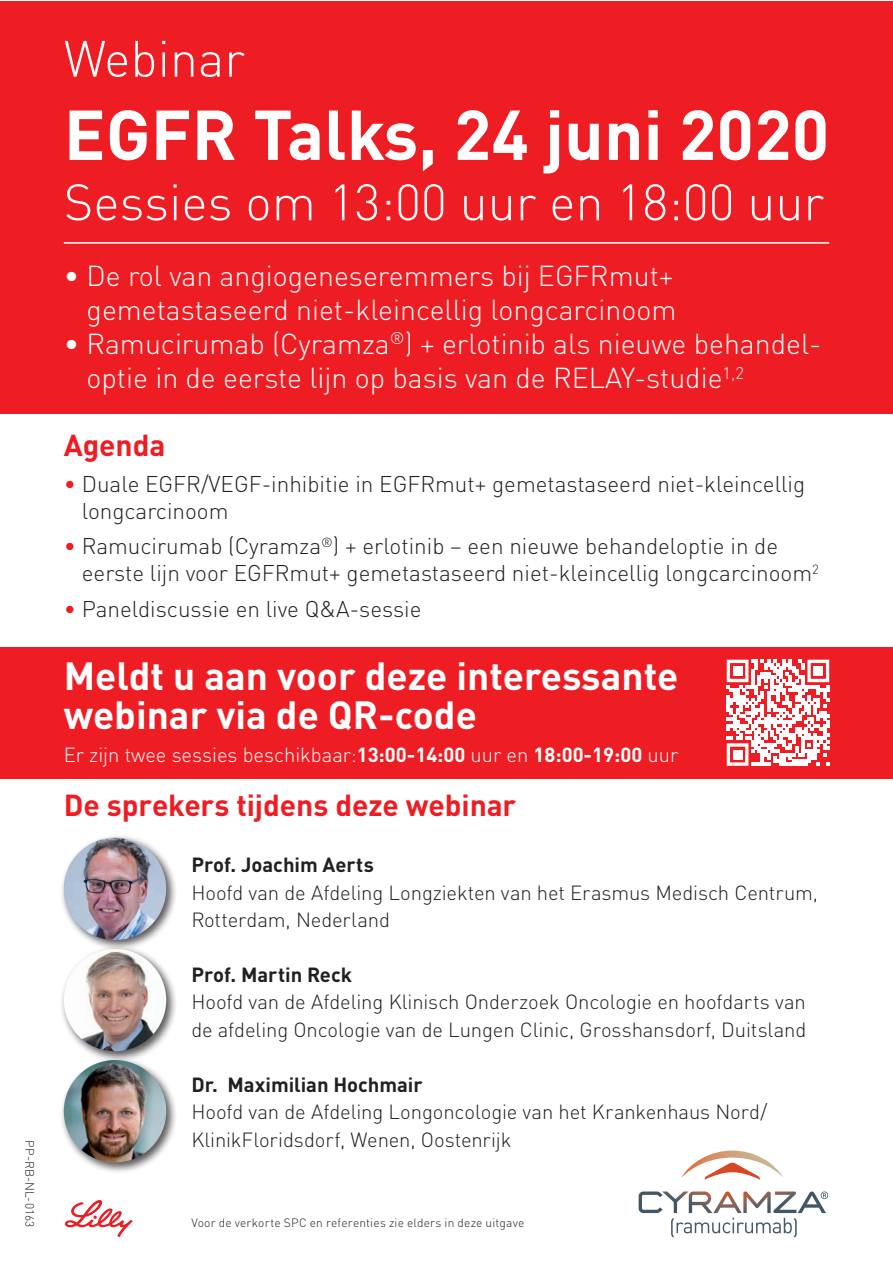
<style>
.page{position:relative;width:893px;height:1263px;background:#fff}
.page>*{position:absolute;margin:0;border:0;box-sizing:border-box;transform-origin:0 0}
.t1{font:700 69.3px "DINOT";color:#fff}
.t2{font:300 50.25px "DINOT";color:#fff}
.t3{font:700 38.85px/38.8px "DINOT";color:#fff}
.t4{font:700 30px "DINOT";letter-spacing:-.005em;color:#ee1d23}
.t5{font:300 28.5px/34.2px "DINOT";color:#fff;text-align:right}
.t6{font:300 22.5px/27px "DINOT";color:#231f20}
.t7{font:300 20.25px/27.5px "DINOT";letter-spacing:-.005em;color:#231f20}
.t8{font:300 20.25px "DINOT";color:#fff}
.t9{font:700 20.25px "DINOT";color:#231f20}
.t10{font:300 12px "DINOT";letter-spacing:.015em;color:#231f20}
.s1{color:#ee1d23}
.s2{font-weight:700}
</style>
<div class="page">
<div style="left:0;top:1px;width:892px;height:412px;background:#ee1d23"></div>
<svg style="left:681px;top:1150px;width:102px;height:30px"></svg>
<svg style="left:639px;top:1191px;width:189px;height:46px"></svg>
<svg style="left:65px;top:1200px;width:68px;height:37px"></svg>
<hr style="left:64px;top:242px;width:765px;height:2px;background:#fff">
<div style="left:60px;top:834px;width:117px;height:117px;background:#231f20;opacity:.75"></div>
<img style="left:64px;top:837px;width:102px;height:103px;border-radius:51px">
<div style="left:60px;top:945px;width:117px;height:117px;background:#231f20;opacity:.75"></div>
<img style="left:64px;top:949px;width:102px;height:102px;border-radius:51px">
<div style="left:60px;top:1056px;width:117px;height:117px;background:#231f20;opacity:.75"></div>
<img style="left:64px;top:1060px;width:102px;height:102px;border-radius:51px">
<div style="left:0;top:647px;width:892px;height:132px;background:#ee1d23"></div>
<svg style="left:727px;top:660px;width:102px;height:106px"></svg>
<div style="left:733px;top:666px;width:9px;height:10px;background:#fff"></div>
<div style="left:814px;top:666px;width:9px;height:10px;background:#fff"></div>
<div style="left:733px;top:750px;width:9px;height:9px;background:#fff"></div>
<p class="t10" style="left:37px;top:1140px;width:88px;rotate:90deg">PP-RB-NL-0163</p>
<h2 class="t2" style="left:64px;top:28px;width:183px">Webinar</h2>
<h1 class="t1" style="left:64px;top:90px;width:767px">EGFR Talks, 24 juni 2020</h1>
<h2 class="t2" style="left:64px;top:171px;width:762px">Sessies om 13:00 uur en 18:00 uur</h2>
<h3 class="t5" style="left:64px;top:258px;width:614px">• De rol van angiogeneseremmers bij EGFRmut+ gemetastaseerd niet-kleincellig longcarcinoom</h3>
<h3 class="t5" style="left:87px;top:326px;width:736px;text-align:left;text-indent:-23px">• Ramucirumab (Cyramza<sup>®</sup>) + erlotinib als nieuwe behandel&shy;optie in de eerste lijn op basis van de RELAY-studie<sup>1,2</sup></h3>
<h3 class="t4" style="left:64px;top:426px;width:103px">Agenda</h3>
<p class="t6" style="left:82px;top:470px;width:725px;text-indent:-18px"><span class="s1">•</span> Duale EGFR/VEGF-inhibitie in EGFRmut+ gemetastaseerd niet-kleincellig longcarcinoom</p>
<p class="t6" style="left:82px;top:532px;width:739px;text-indent:-18px"><span class="s1">•</span> Ramucirumab (Cyramza<sup>®</sup>) + erlotinib – een nieuwe behandeloptie in de eerste lijn voor EGFRmut+ gemetastaseerd niet-kleincellig longcarcinoom<sup>2</sup></p>
<p class="t6" style="left:64px;top:595px;width:359px"><span class="s1">•</span> Paneldiscussie en live Q&amp;A-sessie</p>
<h3 class="t3" style="left:64px;top:656px;width:616px">Meldt u aan voor deze interessante webinar via de QR-code</h3>
<p class="t8" style="left:64px;top:742px;width:616px">Er zijn twee sessies beschikbaar:<span class="s2">13:00-14:00</span> uur en <span class="s2">18:00-19:00</span> uur</p>
<h3 class="t4" style="left:64px;top:785px;width:454px">De sprekers tijdens deze webinar</h3>
<p class="t9" style="left:191px;top:851px;width:184px">Prof. Joachim Aerts</p>
<p class="t7" style="left:191px;top:878px;width:628px">Hoofd van de Afdeling Longziekten van het Erasmus Medisch Centrum,<br>Rotterdam, Nederland</p>
<p class="t9" style="left:191px;top:961px;width:162px">Prof. Martin Reck</p>
<p class="t7" style="left:191px;top:988px;width:616px">Hoofd van de Afdeling Klinisch Onderzoek Oncologie en hoofdarts van de afdeling Oncologie van de Lungen Clinic, Grosshansdorf, Duitsland</p>
<p class="t9" style="left:191px;top:1071px;width:233px">Dr. Maximilian Hochmair</p>
<p class="t7" style="left:191px;top:1098px;width:577px">Hoofd van de Afdeling Longoncologie van het Krankenhaus Nord/<br>KlinikFloridsdorf, Wenen, Oostenrijk</p>
<p class="t10" style="left:191px;top:1215px;width:334px">Voor de verkorte SPC en referenties zie elders in deze uitgave</p>
</div>
